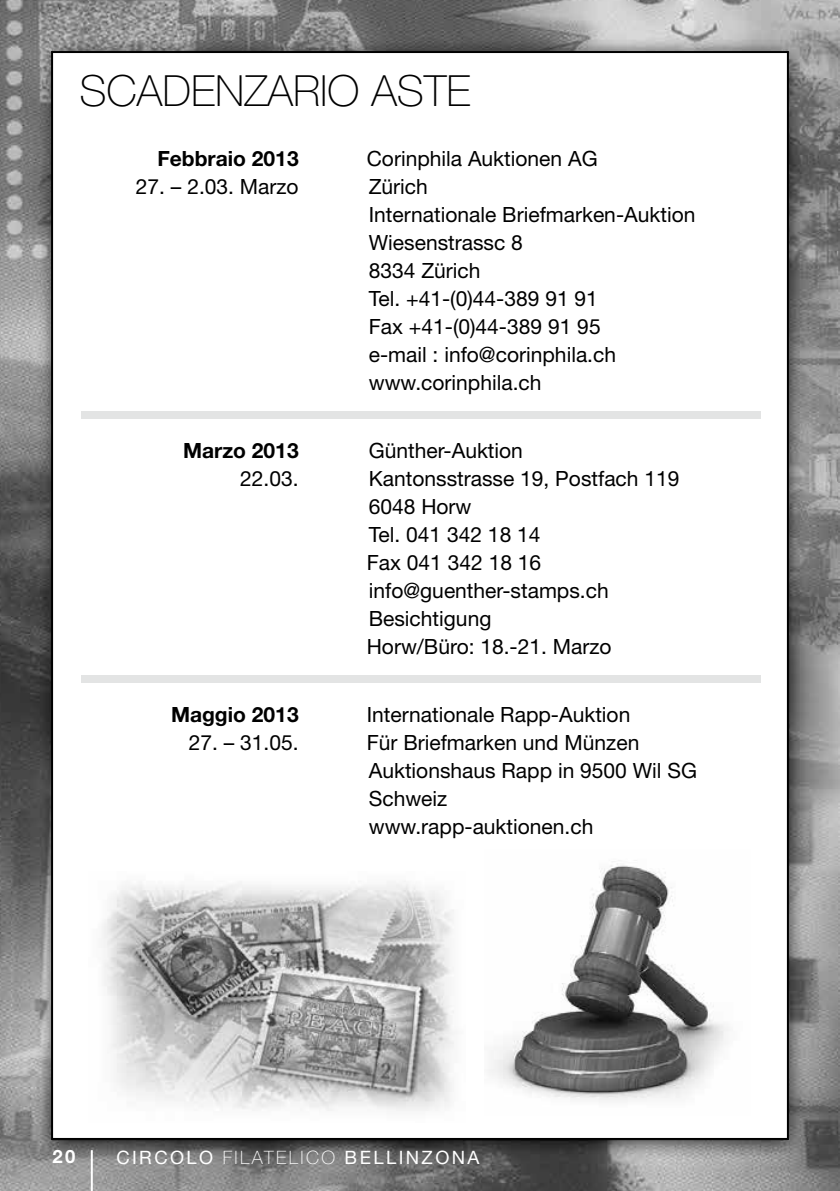
<style>
.page{position:relative;width:840px;height:1191px;background:#fff}
.page>*{position:absolute;margin:0;border:0;box-sizing:border-box;transform-origin:0 0}
.t1{font:100 43px "Helvetica Neue LT Std";color:#000}
.t2{font:21px/28px "Helvetica Neue LT Std";color:#000}
.t3{font:700 21px "Helvetica Neue LT Std";color:#000}
.t4{font:18.4px "Helvetica Neue LT Std";letter-spacing:.13em;color:#fff}
.t5{font:700 18.4px "Helvetica Neue LT Std";color:#fff}
.s1{font-weight:100}
</style>
<div class="page">
<img style="left:0;top:0;width:839px;height:1191px">
<div style="left:52px;top:52px;width:735px;height:1087px;background:#fff"></div>
<hr style="left:91px;top:1150px;width:2px;height:41px;background:#fff">
<img style="left:488px;top:861px;width:241px;height:240px">
<img style="left:102px;top:881px;width:353px;height:230px">
<div style="left:81px;top:411px;width:679px;height:8px;background:#e3e4e4"></div>
<div style="left:81px;top:675px;width:679px;height:7px;background:#e3e4e4"></div>
<h1 class="t1" style="left:79px;top:66px;width:55px">SCADEN</h1>
<h1 class="t1" style="left:244px;top:66px;width:47px">ZARIO</h1>
<h1 class="t1" style="left:371px;top:66px;width:26px">ASTE</h1>
<p class="t3" style="left:157px;top:145px;width:143px">Febbraio 2013</p>
<p class="t2" style="left:366px;top:144px;width:232px">Corinphila Auktionen AG</p>
<p class="t2" style="left:136px;top:172px;width:164px">27. – 2.03. Marzo</p>
<p class="t2" style="left:368px;top:172px;width:328px">Zürich<br>Internationale Briefmarken-Auktion<br>Wiesenstrassc 8<br>8334 Zürich<br>Tel. +41-(0)44-389 91 91<br>Fax +41-(0)44-389 91 95<br>e-mail : info@corinphila.ch www.corinphila.ch</p>
<p class="t3" style="left:183px;top:437px;width:117px">Marzo 2013</p>
<p class="t2" style="left:368px;top:436px;width:156px">Günther-Auktion</p>
<p class="t2" style="left:240px;top:464px;width:60px">22.03.</p>
<p class="t2" style="left:366px;top:464px;width:314px">Kantonsstrasse 19, Postfach 119<br>6048 Horw<br>Tel. 041 342 18 14<br>Fax 041 342 18 16 info@guenther-stamps.ch<br>Besichtigung<br>Horw/Büro: 18.-21. Marzo</p>
<p class="t3" style="left:171px;top:701px;width:129px">Maggio 2013</p>
<p class="t2" style="left:366px;top:700px;width:265px">Internationale Rapp-Auktion</p>
<p class="t2" style="left:189px;top:728px;width:111px">27. – 31.05.</p>
<p class="t2" style="left:366px;top:728px;width:331px">Für Briefmarken und Münzen<br>Auktionshaus Rapp in 9500 Wil SG<br>Schweiz<br>www.rapp-auktionen.ch</p>
<p class="t5" style="left:52px;top:1145px;width:24px">20</p>
<p class="t4" style="left:116px;top:1146px;width:364px">CIRCOLO <span class="s1">FILATELICO</span> BELLINZONA</p>
</div>
